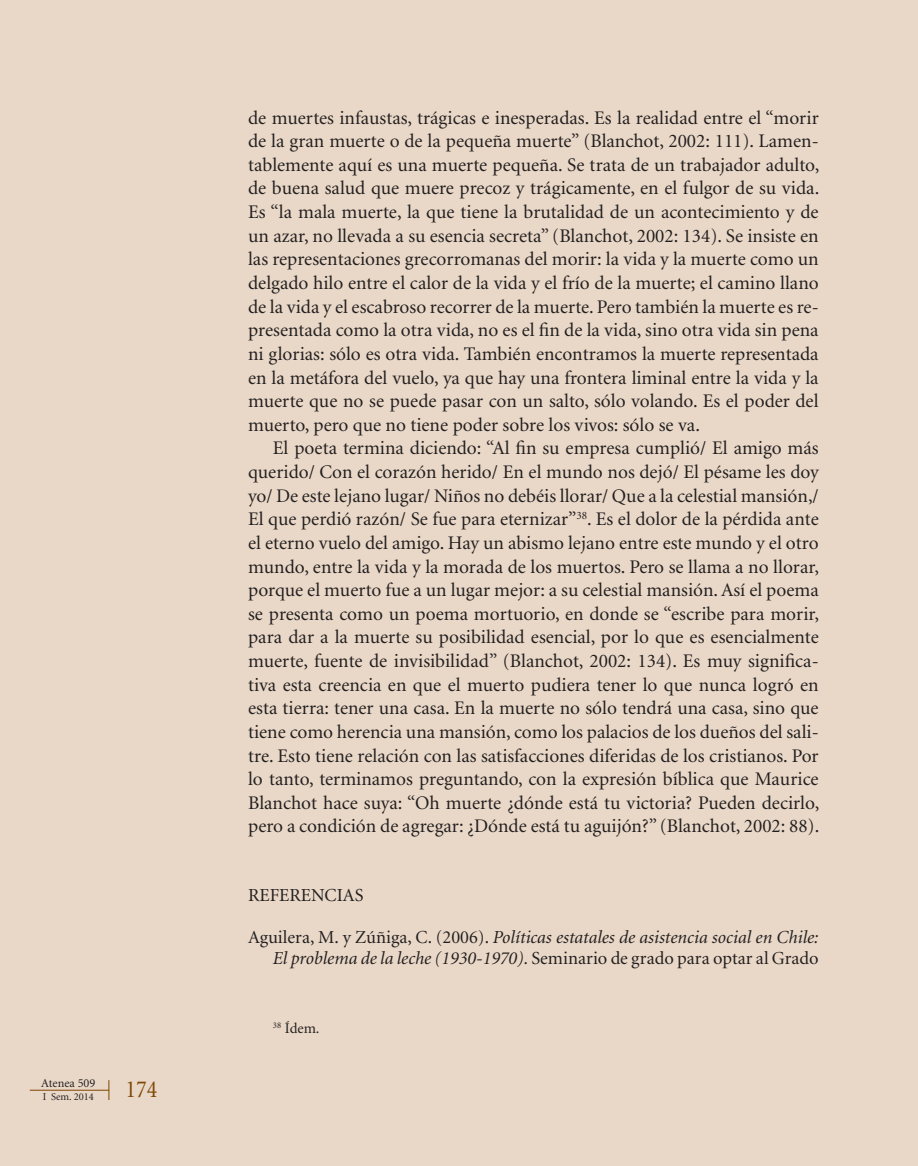
<style>
.page{position:relative;width:918px;height:1166px;background:#e9d8c7}
.page>*{position:absolute;margin:0;border:0;box-sizing:border-box;transform-origin:0 0}
.t1{font:24.5px "Minion";color:#7d4704;scale:.9 1}
.t2{font:19.25px/23.6px "Minion";color:#231f20;text-align:justify}
.t3{font:italic 18.38px/21px "Minion";color:#231f20;text-align:right}
.Sangría_de_t__de_cue{font:18.38px "Minion";color:#231f20}
.Texto_nota_al_final{font:14.88px "Minion";color:#231f20}
.t4{font:12.25px "Minion";color:#231f20}
.t5{font:10.5px "Minion";color:#231f20}
.s1{font-style:normal}
</style>
<div class="page">
<hr style="left:30px;top:1090px;width:79px;height:1px;background:#7d4704">
<svg style="left:109px;top:1080px;width:1px;height:20px"></svg>
<p class="t4" style="left:41px;top:1077px;width:56px">Atenea 509</p>
<p class="t5" style="left:43px;top:1091px;width:53px">I Sem. 2014</p>
<p class="t1" style="left:126px;top:1077px;width:37px">174</p>
<p class="t2" style="left:248px;top:106px;width:573px">de muertes infaustas, trágicas e inesperadas. Es la realidad entre el “morir de la gran muerte o de la pequeña muerte” (Blanchot, 2002: 111). Lamen&shy;tablemente aquí es una muerte pequeña. Se trata de un trabajador adulto, de buena salud que muere precoz y trágicamente, en el fulgor de su vida.<br>Es “la mala muerte, la que tiene la brutalidad de un acontecimiento y de un azar, no llevada a su esencia secreta” (Blanchot, 2002: 134). Se insiste en las representaciones grecorromanas del morir: la vida y la muerte como un delgado hilo entre el calor de la vida y el frío de la muerte; el camino llano de la vida y el escabroso recorrer de la muerte. Pero también la muerte es re&shy;presentada como la otra vida, no es el fin de la vida, sino otra vida sin pena ni glorias: sólo es otra vida. También encontramos la muerte representada en la metáfora del vuelo, ya que hay una frontera liminal entre la vida y la muerte que no se puede pasar con un salto, sólo volando. Es el poder del muerto, pero que no tiene poder sobre los vivos: sólo se va.</p>
<p class="t2" style="left:248px;top:437px;width:573px;text-indent:25px">El poeta termina diciendo: “Al fin su empresa cumplió/ El amigo más querido/ Con el corazón herido/ En el mundo nos dejó/ El pésame les doy yo/ De este lejano lugar/ Niños no debéis llorar/ Que a la celestial mansión,/ El que perdió razón/ Se fue para eternizar”<sup>38</sup>. Es el dolor de la pérdida ante el eterno vuelo del amigo. Hay un abismo lejano entre este mundo y el otro mundo, entre la vida y la morada de los muertos. Pero se llama a no llorar, porque el muerto fue a un lugar mejor: a su celestial mansión. Así el poema se presenta como un poema mortuorio, en donde se “escribe para morir, para dar a la muerte su posibilidad esencial, por lo que es esencialmente muerte, fuente de invisibilidad” (Blanchot, 2002: 134). Es muy significa&shy;tiva esta creencia en que el muerto pudiera tener lo que nunca logró en esta tierra: tener una casa. En la muerte no sólo tendrá una casa, sino que tiene como herencia una mansión, como los palacios de los dueños del sali&shy;tre. Esto tiene relación con las satisfacciones diferidas de los cristianos. Por lo tanto, terminamos preguntando, con la expresión bíblica que Maurice Blanchot hace suya: “Oh muerte ¿dónde está tu victoria? Pueden decirlo, pero a condición de agregar: ¿Dónde está tu aguijón?” (Blanchot, 2002: 88).</p>
<p class="Sangría_de_t__de_cue" style="left:248px;top:886px;width:117px">REFERENCIAS</p>
<p class="t3" style="left:248px;top:927px;width:572px"><span class="s1">Aguilera, M. y Zúñiga, C. (2006).</span> Políticas estatales de asistencia social en Chile:<br>El problema de la leche (1930-1970). <span class="s1">Seminario de grado para optar al Grado</span></p>
<p class="Texto_nota_al_final" style="left:273px;top:1020px;width:48px"><sup>38</sup> Ídem.</p>
</div>
